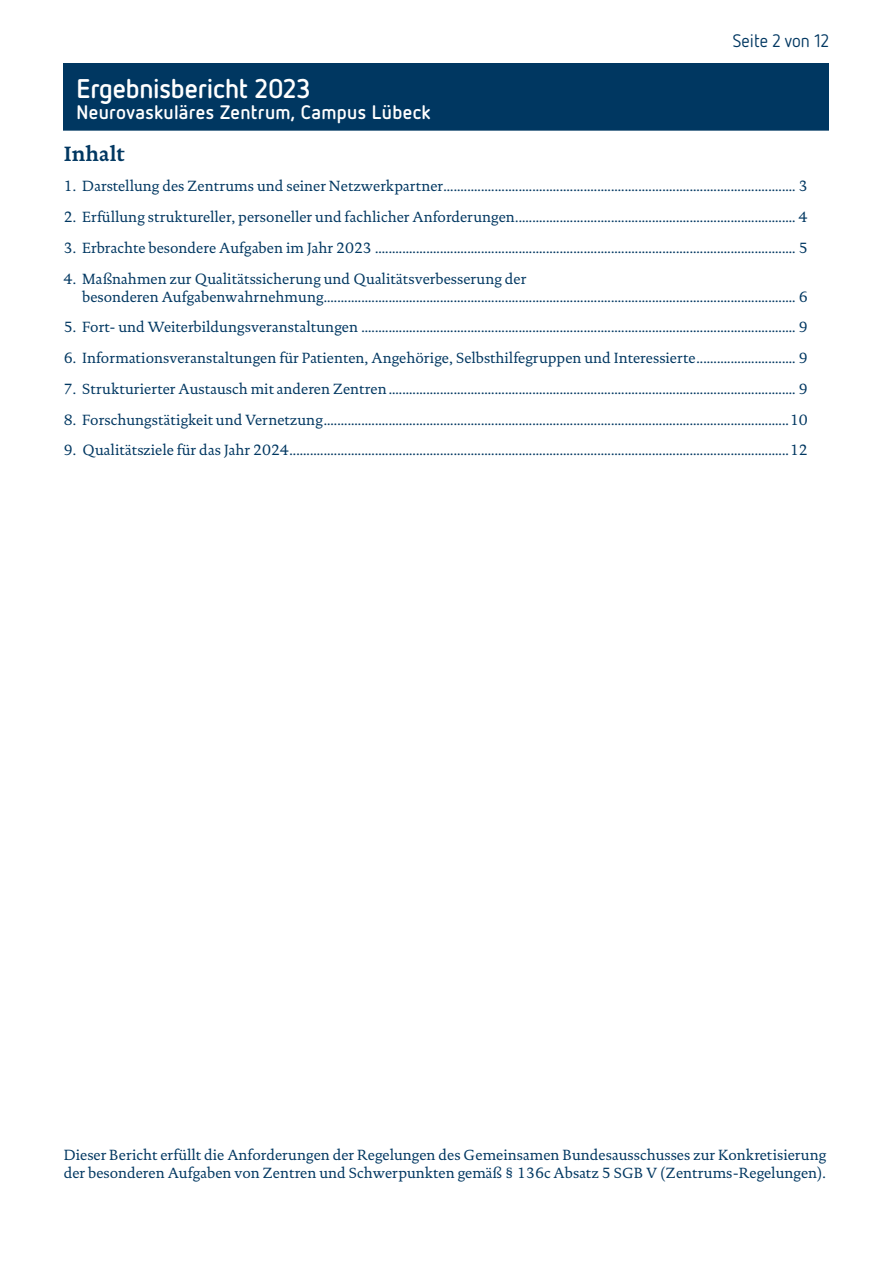
<style>
.page{position:relative;width:893px;height:1263px;background:#fff}
.page>*{position:absolute;margin:0;border:0;box-sizing:border-box;transform-origin:0 0}
.t1{font:700 27px "Netto OT";letter-spacing:-.01em;color:#fff}
.t2{font:700 21px "DTL Documenta TOT";color:#003761}
.t3{font:700 19.5px "Netto OT";letter-spacing:.015em;color:#fff}
.t4{font:18px "Netto OT";color:#003761}
.t5{font:15px/18px "DTL Documenta TOT";color:#003761}
</style>
<div class="page">
<div style="left:64px;top:64px;width:765px;height:68px;background:#003761"></div>
<hr style="left:43px;top:131px;width:807px;height:4px;background:#fff">
<h1 class="t1" style="left:77px;top:71px;width:236px">Ergebnisbericht 2023</h1>
<h3 class="t3" style="left:77px;top:100px;width:356px">Neurovaskuläres Zentrum, Campus Lübeck</h3>
<p class="t4" style="left:733px;top:29px;width:98px">Seite 2 von 12</p>
<h2 class="t2" style="left:64px;top:140px;width:63px">Inhalt</h2>
<p class="t5" style="left:64px;top:177px;width:746px">1. Darstellung des Zentrums und seiner Netzwerkpartner....................................................................................................... 3</p>
<p class="t5" style="left:64px;top:208px;width:746px">2. Erfüllung struktureller, personeller und fachlicher Anforderungen.................................................................................. 4</p>
<p class="t5" style="left:64px;top:239px;width:746px">3. Erbrachte besondere Aufgaben im Jahr 2023 ........................................................................................................................... 5</p>
<p class="t5" style="left:82px;top:270px;width:727px;text-indent:-18px">4. Maßnahmen zur Qualitätssicherung und Qualitätsverbesserung der<br>besonderen Aufgabenwahrnehmung.......................................................................................................................................... 6</p>
<p class="t5" style="left:64px;top:318px;width:746px">5. Fort- und Weiterbildungsveranstaltungen ............................................................................................................................... 9</p>
<p class="t5" style="left:64px;top:349px;width:746px">6. Informationsveranstaltungen für Patienten, Angehörige, Selbsthilfegruppen und Interessierte............................. 9</p>
<p class="t5" style="left:64px;top:380px;width:746px">7. Strukturierter Austausch mit anderen Zentren....................................................................................................................... 9</p>
<p class="t5" style="left:64px;top:411px;width:746px">8. Forschungstätigkeit und Vernetzung........................................................................................................................................10</p>
<p class="t5" style="left:64px;top:441px;width:746px">9. Qualitätsziele für das Jahr 2024..................................................................................................................................................12</p>
<p class="t5" style="left:64px;top:1146px;width:764px">Dieser Bericht erfüllt die Anforderungen der Regelungen des Gemeinsamen Bundesausschusses zur Konkretisierung der besonderen Aufgaben von Zentren und Schwerpunkten gemäß § 136c Absatz 5 SGB V (Zentrums-Regelungen).</p>
</div>
